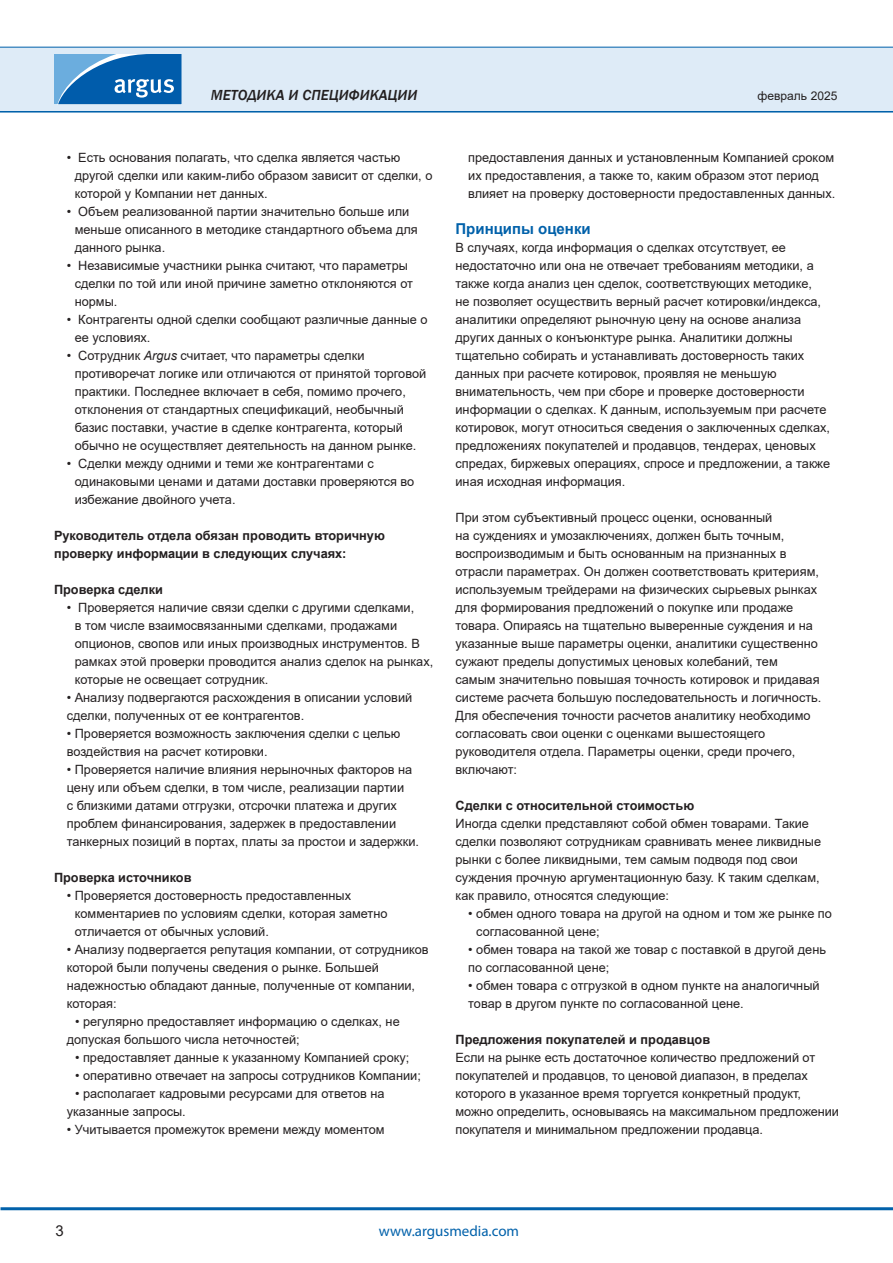
<style>
.page{position:relative;width:893px;height:1263px;background:#fff}
.page>*{position:absolute;margin:0;border:0;box-sizing:border-box;transform-origin:0 0}
.t1{font:italic 500 15px "Franklin Gothic";color:#231f20}
.t2{font:15px "Myriad Pro";color:#0161aa}
.SubSectionHeader{font:700 15px "Arial";color:#0161aa}
.t3{font:15px "Arial";color:#231f20}
.First_Para_Body_Text{font:12.75px/18px "Arial";color:#231f20}
.First_Para_Body_Text-2{font:700 12.75px/18px "Arial";color:#231f20}
.t4{font:12px "Arial";color:#231f20}
.s1{font-style:italic}
</style>
<div class="page">
<hr style="left:0;top:110px;width:893px;height:3px;background:#0161aa">
<div style="left:0;top:47px;width:893px;height:64px;background:#deebf7"></div>
<hr style="left:0;top:47px;width:893px;height:1px;background:#0161aa">
<hr style="left:1px;top:1207px;width:892px;height:3px;background:#0161aa">
<svg style="left:54px;top:54px;width:128px;height:50px;background:#307dbd"></svg>
<p class="t1" style="left:211px;top:86px;width:208px">МЕТОДИКА И СПЕЦИФИКАЦИИ</p>
<p class="First_Para_Body_Text" style="left:75px;top:148px;width:359px;text-indent:-8px">• Есть основания полагать, что сделка является частью другой сделки или каким-либо образом зависит от сделки, о которой у Компании нет данных.</p>
<p class="First_Para_Body_Text" style="left:75px;top:202px;width:345px;text-indent:-8px">• Объем реализованной партии значительно больше или меньше описанного в методике стандартного объема для данного рынка.</p>
<p class="First_Para_Body_Text" style="left:75px;top:256px;width:340px;text-indent:-8px">• Независимые участники рынка считают, что параметры сделки по той или иной причине заметно отклоняются от нормы.</p>
<p class="First_Para_Body_Text" style="left:75px;top:310px;width:354px;text-indent:-8px">• Контрагенты одной сделки сообщают различные данные о ее условиях.</p>
<p class="First_Para_Body_Text" style="left:75px;top:346px;width:353px;text-indent:-8px">• Сотрудник <span class="s1">Argus</span> считает, что параметры сделки противоречат логике или отличаются от принятой торговой практики. Последнее включает в себя, помимо прочего, отклонения от стандартных спецификаций, необычный базис поставки, участие в сделке контрагента, который обычно не осуществляет деятельность на данном рынке.</p>
<p class="First_Para_Body_Text" style="left:75px;top:454px;width:341px;text-indent:-8px">• Сделки между одними и теми же контрагентами с одинаковыми ценами и датами доставки проверяются во избежание двойного учета.</p>
<p class="First_Para_Body_Text-2" style="left:54px;top:527px;width:332px">Руководитель отдела обязан проводить вторичную проверку информации в следующих случаях:</p>
<p class="First_Para_Body_Text-2" style="left:54px;top:581px;width:110px">Проверка сделки</p>
<p class="First_Para_Body_Text" style="left:75px;top:598px;width:360px;text-indent:-8px">• Проверяется наличие связи сделки с другими сделками,<br>в том числе взаимосвязанными сделками, продажами опционов, свопов или иных производных инструментов. В рамках этой проверки проводится анализ сделок на рынках, которые не освещает сотрудник.</p>
<p class="First_Para_Body_Text" style="left:67px;top:688px;width:347px">• Анализу подвергаются расхождения в описании условий сделки, полученных от ее контрагентов.</p>
<p class="First_Para_Body_Text" style="left:67px;top:724px;width:335px">• Проверяется возможность заключения сделки с целью воздействия на расчет котировки.</p>
<p class="First_Para_Body_Text" style="left:67px;top:760px;width:354px">• Проверяется наличие влияния нерыночных факторов на цену или объем сделки, в том числе, реализации партии<br>с близкими датами отгрузки, отсрочки платежа и других проблем финансирования, задержек в предоставлении танкерных позиций в портах, платы за простои и задержки.</p>
<p class="First_Para_Body_Text-2" style="left:54px;top:869px;width:139px">Проверка источников</p>
<p class="First_Para_Body_Text" style="left:75px;top:886px;width:314px;text-indent:-8px">• Проверяется достоверность предоставленных комментариев по условиям сделки, которая заметно отличается от обычных условий.</p>
<p class="First_Para_Body_Text" style="left:67px;top:940px;width:363px">• Анализу подвергается репутация компании, от сотрудников которой были получены сведения о рынке. Большей надежностью обладают данные, полученные от компании, которая:</p>
<p class="First_Para_Body_Text" style="left:67px;top:1012px;width:334px;text-indent:8px">• регулярно предоставляет информацию о сделках, не допуская большого числа неточностей;</p>
<p class="First_Para_Body_Text" style="left:75px;top:1048px;width:336px">• предоставляет данные к указанному Компанией сроку;</p>
<p class="First_Para_Body_Text" style="left:75px;top:1066px;width:347px">• оперативно отвечает на запросы сотрудников Компании;</p>
<p class="First_Para_Body_Text" style="left:67px;top:1084px;width:319px;text-indent:8px">• располагает кадровыми ресурсами для ответов на указанные запросы.</p>
<p class="First_Para_Body_Text" style="left:67px;top:1120px;width:319px">• Учитывается промежуток времени между моментом</p>
<p class="t4" style="left:758px;top:87px;width:81px">февраль 2025</p>
<p class="First_Para_Body_Text" style="left:468px;top:148px;width:369px">предоставления данных и установленным Компанией сроком их предоставления, а также то, каким образом этот период влияет на проверку достоверности предоставленных данных.</p>
<p class="SubSectionHeader" style="left:455px;top:218px;width:137px">Принципы оценки</p>
<p class="First_Para_Body_Text" style="left:455px;top:238px;width:376px">В случаях, когда информация о сделках отсутствует, ее недостаточно или она не отвечает требованиям методики, а также когда анализ цен сделок, соответствующих методике,<br>не позволяет осуществить верный расчет котировки/индекса, аналитики определяют рыночную цену на основе анализа других данных о конъюнктуре рынка. Аналитики должны тщательно собирать и устанавливать достоверность таких данных при расчете котировок, проявляя не меньшую внимательность, чем при сборе и проверке достоверности информации о сделках. К данным, используемым при расчете котировок, могут относиться сведения о заключенных сделках, предложениях покупателей и продавцов, тендерах, ценовых спредах, биржевых операциях, спросе и предложении, а также иная исходная информация.</p>
<p class="First_Para_Body_Text" style="left:455px;top:508px;width:367px">При этом субъективный процесс оценки, основанный<br>на суждениях и умозаключениях, должен быть точным, воспроизводимым и быть основанным на признанных в отрасли параметрах. Он должен соответствовать критериям, используемым трейдерами на физических сырьевых рынках для формирования предложений о покупке или продаже товара. Опираясь на тщательно выверенные суждения и на указанные выше параметры оценки, аналитики существенно сужают пределы допустимых ценовых колебаний, тем<br>самым значительно повышая точность котировок и придавая системе расчета большую последовательность и логичность.<br>Для обеспечения точности расчетов аналитику необходимо согласовать свои оценки с оценками вышестоящего руководителя отдела. Параметры оценки, среди прочего, включают:</p>
<p class="First_Para_Body_Text-2" style="left:455px;top:797px;width:240px">Сделки с относительной стоимостью</p>
<p class="First_Para_Body_Text" style="left:455px;top:814px;width:367px">Иногда сделки представляют собой обмен товарами. Такие сделки позволяют сотрудникам сравнивать менее ликвидные рынки с более ликвидными, тем самым подводя под свои суждения прочную аргументационную базу. К таким сделкам, как правило, относятся следующие:</p>
<p class="First_Para_Body_Text" style="left:476px;top:904px;width:357px;text-indent:-8px">• обмен одного товара на другой на одном и том же рынке по согласованной цене;</p>
<p class="First_Para_Body_Text" style="left:468px;top:940px;width:359px">• обмен товара на такой же товар с поставкой в другой день по согласованной цене;</p>
<p class="First_Para_Body_Text" style="left:468px;top:976px;width:353px">• обмен товара с отгрузкой в одном пункте на аналогичный товар в другом пункте по согласованной цене.</p>
<p class="First_Para_Body_Text-2" style="left:455px;top:1031px;width:256px">Предложения покупателей и продавцов</p>
<p class="First_Para_Body_Text" style="left:455px;top:1048px;width:385px">Если на рынке есть достаточное количество предложений от покупателей и продавцов, то ценовой диапазон, в пределах которого в указанное время торгуется конкретный продукт, можно определить, основываясь на максимальном предложении покупателя и минимальном предложении продавца.</p>
<p class="t3" style="left:55px;top:1220px;width:10px">3</p>
<p class="t2" style="left:379px;top:1222px;width:142px">www.argusmedia.com</p>
</div>
